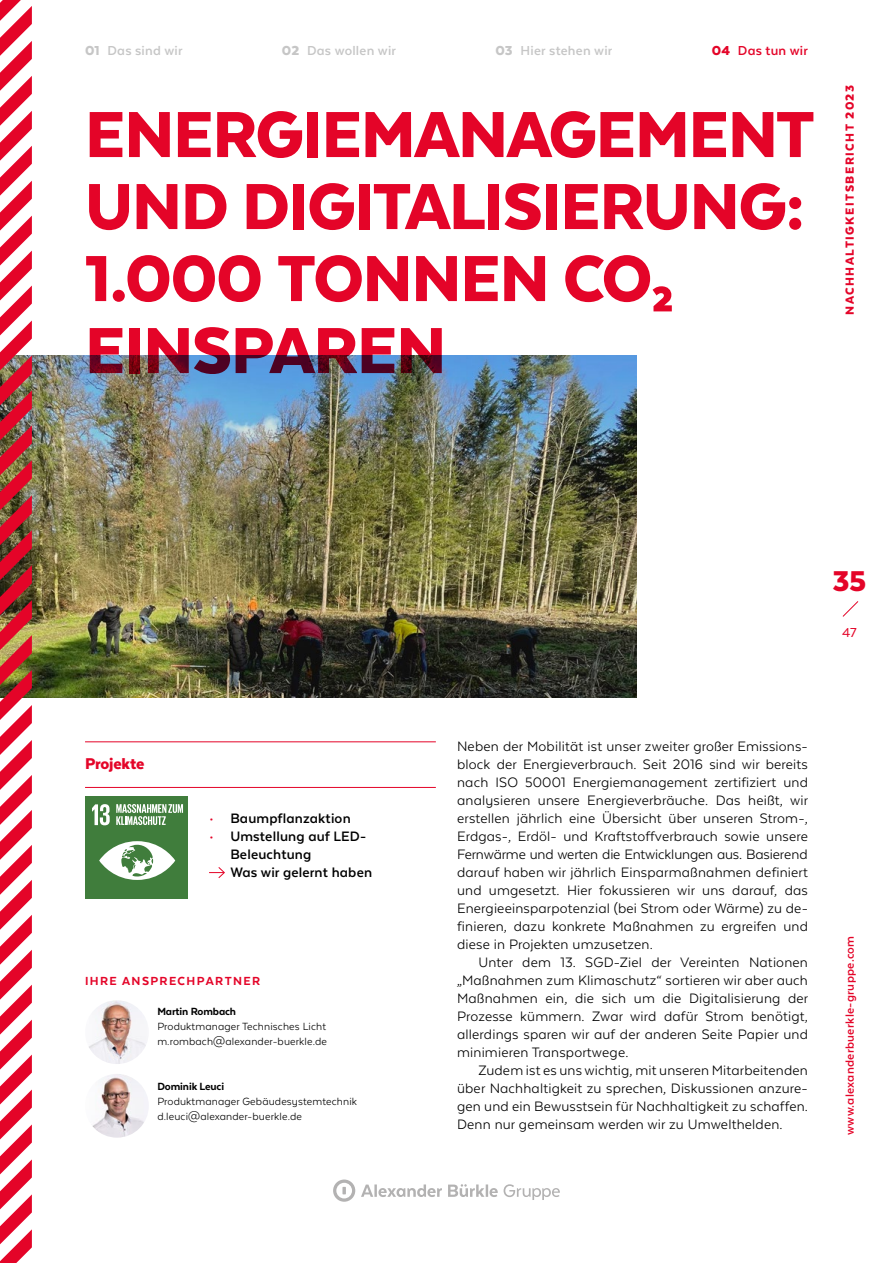
<style>
.page{position:relative;width:893px;height:1263px;background:#fff}
.page>*{position:absolute;margin:0;border:0;box-sizing:border-box;transform-origin:0 0}
.t1{font:900 75px/72px "Texta Alt";letter-spacing:-.015em;color:#e40428}
.t2{font:900 33px "Texta Alt";color:#e40428}
.t3{font:900 18px "Texta Alt";letter-spacing:-.01em;color:#e40428}
.t4{font:15.75px/18px "Texta Alt";letter-spacing:.01em;color:#000;text-align:justify}
.t5{font:700 15.75px/18px "Texta Alt";letter-spacing:.01em;color:#000}
.t6{font:700 15px "Texta Alt";letter-spacing:.015em;color:#c6c6c6}
.t7{font:700 15px "Texta Alt";letter-spacing:.015em;color:#e40428}
.t8{font:15px "Texta Alt";color:#e40428}
.t9{font:700 13.5px "Texta Alt";letter-spacing:.02em;color:#e40428}
.t10{font:900 13.5px "Texta Alt";letter-spacing:.11em;color:#e40428}
.t11{font:800 13.5px "Texta Alt";letter-spacing:.1em;color:#e40428}
.t12{font:12px/15px "Texta Alt";letter-spacing:.01em;color:#000}
.t13{font:800 12px "Texta Alt";letter-spacing:-.01em;color:#000}
.s1{font-weight:900}
.s2{font-weight:400;color:#e40428}
</style>
<div class="page">
<svg style="left:361px;top:1184px;width:81px;height:13px"></svg>
<svg style="left:448px;top:1184px;width:50px;height:13px"></svg>
<svg style="left:333px;top:1179px;width:22px;height:23px"></svg>
<svg style="left:504px;top:1184px;width:56px;height:16px"></svg>
<img style="left:32px;top:355px;width:605px;height:342px">
<div style="left:85px;top:796px;width:103px;height:102px;background:#407d3c"></div>
<svg style="left:92px;top:804px;width:18px;height:21px"></svg>
<svg style="left:99px;top:841px;width:76px;height:39px"></svg>
<svg style="left:116px;top:804px;width:67px;height:21px"></svg>
<img style="left:85px;top:1000px;width:64px;height:64px;border-radius:32px">
<img style="left:85px;top:1074px;width:64px;height:64px;border-radius:32px">
<svg style="left:209px;top:867px;width:16px;height:11px"></svg>
<hr style="left:85px;top:741px;width:351px;height:1px;background:#e40428">
<hr style="left:85px;top:787px;width:351px;height:1px;background:#e40428">
<svg style="left:0;top:0;width:32px;height:1263px"></svg>
<svg style="left:842px;top:601px;width:17px;height:16px"></svg>
<p class="t6" style="left:85px;top:42px;width:99px"><span class="s1">01</span> Das sind wir</p>
<p class="t6" style="left:282px;top:42px;width:116px"><span class="s1">02</span> Das wollen wir</p>
<p class="t6" style="left:495px;top:42px;width:118px"><span class="s1">03</span> Hier stehen wir</p>
<p class="t7" style="left:712px;top:42px;width:98px"><span class="s1">04</span> Das tun wir</p>
<h1 class="t1" style="left:85px;top:97px;width:732px">ENERGIEMANAGEMENT<br>UND DIGITALISIERUNG:<br>1.000 TONNEN CO</h1>
<h1 class="t1" style="left:650px;top:277px;width:26px">²</h1>
<h1 class="t1" style="left:85px;top:313px;width:363px">EINSPAREN</h1>
<p class="t10" style="left:843px;top:315px;width:231px;rotate:-90deg">NACHHALTIGKEITSBERICHT 2023</p>
<p class="t3" style="left:85px;top:754px;width:61px">Projekte</p>
<p class="t5" style="left:209px;top:809px;width:143px"><span class="s2">•</span> Baumpflanzaktion</p>
<p class="t5" style="left:230px;top:827px;width:143px;text-indent:-21px"><span class="s2">•</span> Umstellung auf LED-<br>Beleuchtung<br>Was wir gelernt haben</p>
<p class="t11" style="left:85px;top:974px;width:177px">IHRE ANSPRECHPARTNER</p>
<p class="t13" style="left:157px;top:1005px;width:80px">Martin Rombach</p>
<p class="t12" style="left:157px;top:1019px;width:171px">Produktmanager Technisches Licht m.rombach@alexander-buerkle.de</p>
<p class="t13" style="left:157px;top:1080px;width:68px">Dominik Leuci</p>
<p class="t12" style="left:157px;top:1094px;width:201px">Produktmanager Gebäudesystemtechnik d.leuci@alexander-buerkle.de</p>
<h2 class="t2" style="left:832px;top:564px;width:35px">35</h2>
<p class="t8" style="left:842px;top:625px;width:16px">47</p>
<p class="t4" style="left:457px;top:737px;width:353px">Neben der Mobilität ist unser zweiter großer Emissions&shy;block der Energieverbrauch. Seit 2016 sind wir bereits nach ISO 50001 Energiemanagement zertifiziert und analysieren unsere Energieverbräuche. Das heißt, wir erstellen jährlich eine Übersicht über unseren Strom-, Erdgas-, Erdöl- und Kraftstoffverbrauch sowie unsere Fernwärme und werten die Entwicklungen aus. Basierend darauf haben wir jährlich Einsparmaßnahmen definiert und umgesetzt. Hier fokussieren wir uns darauf, das Energieeinsparpotenzial (bei Strom oder Wärme) zu de&shy;finieren, dazu konkrete Maßnahmen zu ergreifen und diese in Projekten umzusetzen.</p>
<p class="t4" style="left:457px;top:953px;width:353px;text-indent:21px">Unter dem 13. SGD-Ziel der Vereinten Nationen „Maßnahmen zum Klimaschutz“ sortieren wir aber auch Maßnahmen ein, die sich um die Digitalisierung der Prozesse kümmern. Zwar wird dafür Strom benötigt, allerdings sparen wir auf der anderen Seite Papier und minimieren Transportwege.</p>
<p class="t4" style="left:457px;top:1061px;width:352px;text-indent:21px">Zudem ist es uns wichtig, mit unseren Mitarbeitenden über Nachhaltigkeit zu sprechen, Diskussionen anzure&shy;gen und ein Bewusstsein für Nachhaltigkeit zu schaffen.<br>Denn nur gemeinsam werden wir zu Umwelthelden.</p>
<p class="t9" style="left:843px;top:1135px;width:201px;rotate:-90deg">www.alexanderbuerkle-gruppe.com</p>
</div>
